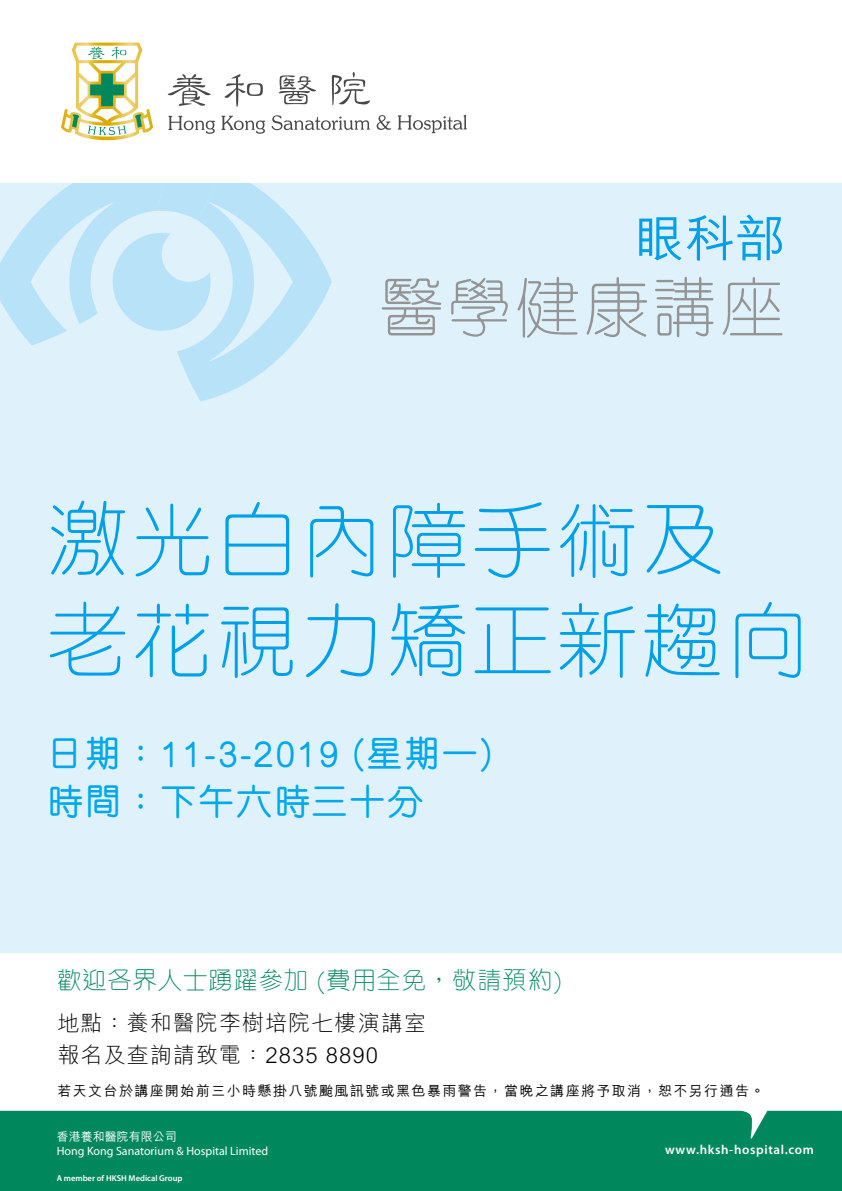
<style>
.page{position:relative;width:842px;height:1191px;background:#fff}
.page>*{position:absolute;margin:0;border:0;box-sizing:border-box;transform-origin:0 0}
.t1{font:300 81px/100px "M Yuen HK";letter-spacing:.05em;color:#00a0e9}
.t2{font:300 65px "M Yuen HK";letter-spacing:.05em;color:#949495}
.t3{font:500 50px "M Hei HK";color:#00a0e9}
.t4{font:500 36px/48px "M Yuen HK";letter-spacing:.05em;color:#00a7ea}
.t5{font:300 24px "M Yuen HK";letter-spacing:.05em;color:#00885d}
.t6{font:300 22px/32px "M Hei HK";letter-spacing:.05em;color:#000}
.t7{font:500 14px "M Hei HK";letter-spacing:.1em;color:#000}
.t8{font:600 13px "Myriad Pro";letter-spacing:.05em;color:#fff}
.t9{font:12px "Myriad Pro";color:#fff}
.t10{font:500 12px "M Hei HK";color:#fff}
.t11{font:600 8.5px "Myriad Pro";color:#fff}
</style>
<div class="page">
<div style="left:0;top:1110px;width:842px;height:81px;background:#00885d"></div>
<div style="left:0;top:160px;width:842px;height:792px;background:#dff2fc"></div>
<svg style="left:0;top:183px;width:158px;height:162px;fill:#b7e2f8"></svg>
<svg style="left:158px;top:183px;width:174px;height:218px"></svg>
<svg style="left:158px;top:183px;width:66px;height:37px;background:#bbe3f8"></svg>
<div style="left:0;top:0;width:842px;height:183px;background:#fff"></div>
<svg style="left:167px;top:74px;width:43px;height:32px"></svg>
<svg style="left:224px;top:74px;width:39px;height:33px"></svg>
<svg style="left:278px;top:75px;width:38px;height:29px"></svg>
<svg style="left:332px;top:72px;width:38px;height:34px"></svg>
<svg style="left:168px;top:116px;width:47px;height:18px"></svg>
<svg style="left:221px;top:116px;width:44px;height:18px"></svg>
<svg style="left:272px;top:115px;width:98px;height:15px"></svg>
<svg style="left:377px;top:115px;width:14px;height:15px"></svg>
<svg style="left:398px;top:115px;width:69px;height:18px"></svg>
<svg style="left:61px;top:43px;width:92px;height:97px"></svg>
<h3 class="t3" style="left:635px;top:202px;width:151px">眼科部</h3>
<h2 class="t2" style="left:379px;top:263px;width:408px">醫學健康講座</h2>
<h1 class="t1" style="left:47px;top:487px;width:763px">激光白內障手術及老花視力矯正新趨向</h1>
<h3 class="t4" style="left:47px;top:730px;width:446px">日期：11-3-2019 (星期一)時間：下午六時三十分</h3>
<h3 class="t5" style="left:57px;top:963px;width:505px">歡迎各界人士踴躍參加 (費用全免，敬請預約)</h3>
<h3 class="t6" style="left:57px;top:1006px;width:370px">地點：養和醫院李樹培院七樓演講室報名及查詢請致電：2835 8890</h3>
<p class="t7" style="left:57px;top:1080px;width:708px">若天文台於講座開始前三小時懸掛八號颱風訊號或黑色暴雨警告，當晚之講座將予取消，恕不另行通告。</p>
<p class="t10" style="left:57px;top:1128px;width:121px">香港養和醫院有限公司</p>
<p class="t9" style="left:57px;top:1144px;width:213px">Hong Kong Sanatorium &amp; Hospital Limited</p>
<p class="t11" style="left:57px;top:1173px;width:127px">A member of HKSH Medical Group</p>
<p class="t8" style="left:665px;top:1142px;width:150px">www.hksh-hospital.com</p>
</div>
